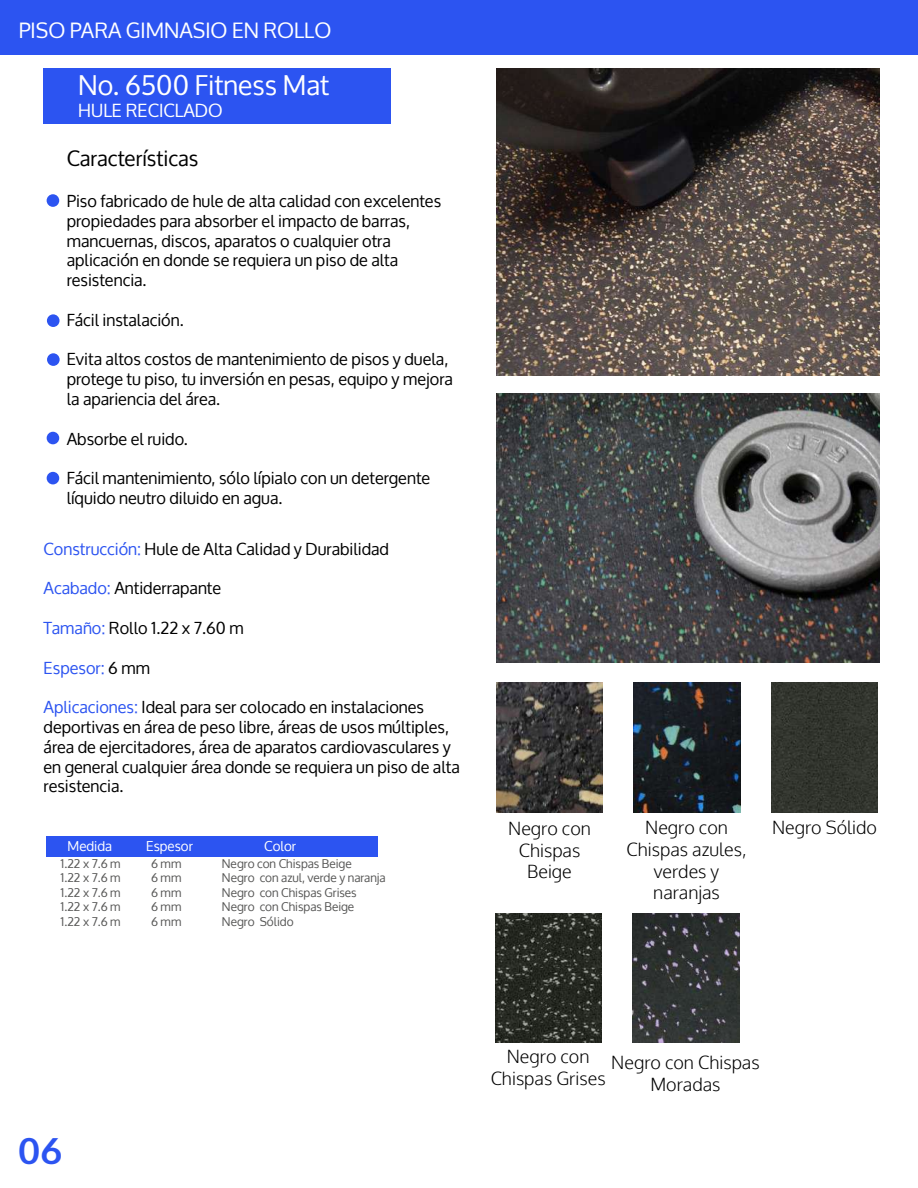
<style>
.page{position:relative;width:918px;height:1188px;background:#fff}
.page>*{position:absolute;margin:0;border:0;box-sizing:border-box;transform-origin:0 0}
.t1{font:700 36px "Oxygen";color:#2c54f1}
.t2{font:27px "Oxygen";color:#fff}
.t3{font:21px "Oxygen";color:#fff}
.t4{font:21px "Oxygen";color:#000}
.t5{font:300 18px/21.6px "Oxygen";color:#000;text-align:center}
.t6{font:18px "Oxygen";color:#fff}
.t7{font:16.5px/19.8px "Oxygen";color:#000}
.t8{font:16.5px "Oxygen";color:#2c54f1}
.t9{font:13.5px "Oxygen";color:#fff}
.t10{font:12px "Oxygen";color:#575756}
.s1{color:#2c54f1}
.s2{color:#000}
</style>
<div class="page">
<img style="left:496px;top:68px;width:383px;height:307px">
<img style="left:496px;top:394px;width:383px;height:268px">
<img style="left:496px;top:683px;width:107px;height:129px">
<img style="left:634px;top:683px;width:106px;height:129px">
<div style="left:46px;top:836px;width:332px;height:21px;background:#2c54f1"></div>
<div style="left:44px;top:68px;width:347px;height:56px;background:#2c54f1"></div>
<div style="left:47px;top:194px;width:12px;height:13px;background:#2c54f1;border-radius:50%"></div>
<div style="left:47px;top:314px;width:13px;height:13px;background:#2c54f1;border-radius:50%"></div>
<div style="left:47px;top:353px;width:13px;height:13px;background:#2c54f1;border-radius:50%"></div>
<div style="left:47px;top:432px;width:12px;height:12px;background:#2c54f1;border-radius:50%"></div>
<div style="left:47px;top:472px;width:12px;height:12px;background:#2c54f1;border-radius:50%"></div>
<img style="left:771px;top:683px;width:107px;height:129px">
<img style="left:495px;top:913px;width:107px;height:130px">
<img style="left:633px;top:913px;width:106px;height:130px">
<div style="left:0;top:0;width:918px;height:54px;background:#2c54f1"></div>
<p class="t3" style="left:19px;top:17px;width:314px">PISO PARA GIMNASIO EN ROLLO</p>
<h2 class="t2" style="left:78px;top:69px;width:253px">No. 6500 Fitness Mat</h2>
<p class="t6" style="left:78px;top:99px;width:146px">HULE RECICLADO</p>
<p class="t4" style="left:67px;top:145px;width:133px">Características</p>
<p class="t7" style="left:67px;top:192px;width:376px">Piso fabricado de hule de alta calidad con excelentes propiedades para absorber el impacto de barras, mancuernas, discos, aparatos o cualquier otra aplicación en donde se requiera un piso de alta resistencia.</p>
<p class="t7" style="left:67px;top:310px;width:119px">Fácil instalación.</p>
<p class="t7" style="left:67px;top:350px;width:388px">Evita altos costos de mantenimiento de pisos y duela, protege tu piso, tu inversión en pesas, equipo y mejora la apariencia del área.</p>
<p class="t7" style="left:67px;top:429px;width:123px">Absorbe el ruido.</p>
<p class="t7" style="left:67px;top:469px;width:365px">Fácil mantenimiento, sólo lípialo con un detergente líquido neutro diluido en agua.</p>
<p class="t7" style="left:44px;top:540px;width:347px"><span class="s1">Construcción:</span> Hule de Alta Calidad y Durabilidad</p>
<p class="t7" style="left:44px;top:579px;width:179px"><span class="s1">Acabado:</span> Antiderrapante</p>
<p class="t7" style="left:44px;top:619px;width:202px"><span class="s1">Tamaño:</span> Rollo 1.22 x 7.60 m</p>
<p class="t8" style="left:44px;top:657px;width:108px">Espesor: <span class="s2">6 mm</span></p>
<p class="t7" style="left:44px;top:698px;width:418px"><span class="s1">Aplicaciones:</span> Ideal para ser colocado en instalaciones deportivas en área de peso libre, áreas de usos múltiples, área de ejercitadores, área de aparatos cardiovasculares y en general cualquier área donde se requiera un piso de alta resistencia.</p>
<p class="t9" style="left:68px;top:838px;width:46px">Medida</p>
<p class="t9" style="left:146px;top:838px;width:48px">Espesor</p>
<p class="t9" style="left:264px;top:838px;width:33px">Color</p>
<p class="t10" style="left:61px;top:856px;width:62px">1.22 x 7.6 m</p>
<p class="t10" style="left:151px;top:856px;width:32px">6 mm</p>
<p class="t10" style="left:222px;top:856px;width:131px">Negro con Chispas Beige</p>
<p class="t10" style="left:61px;top:871px;width:62px">1.22 x 7.6 m</p>
<p class="t10" style="left:151px;top:871px;width:32px">6 mm</p>
<p class="t10" style="left:222px;top:871px;width:165px">Negro con azul, verde y naranja</p>
<p class="t10" style="left:61px;top:885px;width:62px">1.22 x 7.6 m</p>
<p class="t10" style="left:151px;top:885px;width:32px">6 mm</p>
<p class="t10" style="left:222px;top:885px;width:136px">Negro con Chispas Grises</p>
<p class="t10" style="left:61px;top:899px;width:62px">1.22 x 7.6 m</p>
<p class="t10" style="left:151px;top:899px;width:32px">6 mm</p>
<p class="t10" style="left:222px;top:899px;width:134px">Negro con Chispas Beige</p>
<p class="t10" style="left:61px;top:914px;width:62px">1.22 x 7.6 m</p>
<p class="t10" style="left:151px;top:914px;width:32px">6 mm</p>
<p class="t10" style="left:222px;top:914px;width:73px">Negro Sólido</p>
<p class="t5" style="left:508px;top:818px;width:84px">Negro con<br>Chispas<br>Beige</p>
<p class="t5" style="left:627px;top:818px;width:122px">Negro con<br>Chispas azules, verdes y naranjas</p>
<p class="t5" style="left:772px;top:817px;width:107px">Negro Sólido</p>
<h1 class="t1" style="left:18px;top:1128px;width:45px">06</h1>
<p class="t5" style="left:491px;top:1047px;width:116px">Negro con<br>Chispas Grises</p>
<p class="t5" style="left:611px;top:1052px;width:150px">Negro con Chispas<br>Moradas</p>
</div>
